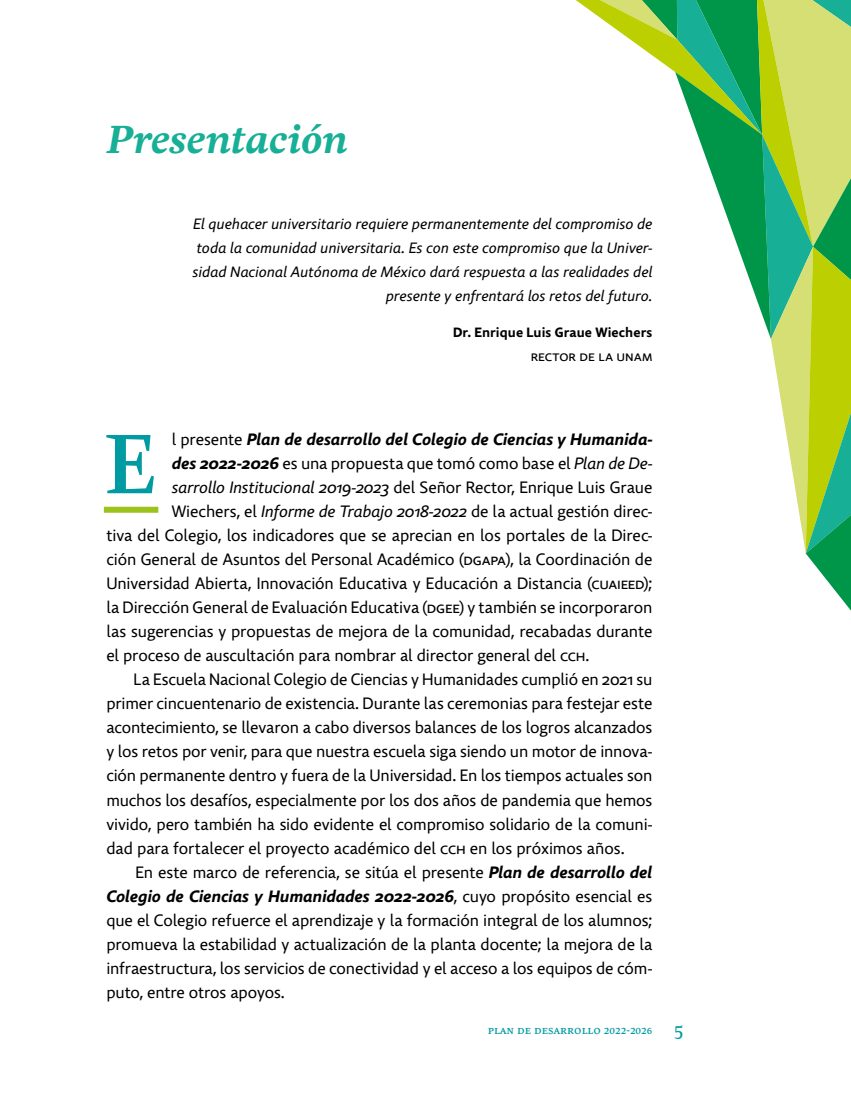
<style>
.page{position:relative;width:851px;height:1106px;background:#fff}
.page>*{position:absolute;margin:0;border:0;box-sizing:border-box;transform-origin:0 0}
.t1{font:500 85.95px "Zingha";color:#009ba2}
.t2{font:italic 700 39px "Comenia Text Pro";color:#17af95}
.t3{font:16.5px "Comenia Sans";letter-spacing:-.005em;color:#000}
.t4{font:italic 700 16.5px "Comenia Sans";letter-spacing:-.01em;color:#000}
.t5{font:italic 15px/24px "Comenia Sans";color:#000;text-align:right}
.t6{font:15px "Comenia Sans";letter-spacing:.01em;color:#000}
.t7{font:700 13.5px "Comenia Sans";letter-spacing:.005em;color:#000}
.t8{font:12px "Comenia Serif";color:#009ba2}
.s1{font-weight:400;font-style:normal}
.s2{font-weight:700;font-style:italic}
.s3{font-style:italic}
.s4{font-size:18px}
</style>
<div class="page">
<svg style="left:576px;top:0;width:274px;height:610px"></svg>
<div style="left:104px;top:507px;width:54px;height:6px;background:#9bc31c"></div>
<h2 class="t2" style="left:106px;top:113px;width:243px">Presentación</h2>
<p class="t5" style="left:192px;top:212px;width:461px">El quehacer universitario requiere permanentemente del compromiso de toda la comunidad universitaria. Es con este compromiso que la Univer&shy;sidad Nacional Autónoma de México dará respuesta a las realidades del presente y enfrentará los retos del futuro.</p>
<p class="t7" style="left:453px;top:324px;width:201px">Dr. Enrique Luis Graue Wiechers</p>
<p class="t6" style="left:530px;top:346px;width:123px">rector de la unam</p>
<h1 class="t1" style="left:104px;top:420px;width:56px">E</h1>
<p class="t4" style="left:172px;top:429px;width:482px"><span class="s1">l presente</span> Plan de desarrollo del Colegio de Ciencias y Humanida-</p>
<p class="t3" style="left:172px;top:453px;width:482px"><span class="s2">des 2022-2026</span> es una propuesta que tomó como base el <span class="s3">Plan de De-</span></p>
<p class="t3" style="left:172px;top:477px;width:482px"><span class="s3">sarrollo Institucional 2019-2023</span> del Señor Rector, Enrique Luis Graue</p>
<p class="t3" style="left:172px;top:501px;width:482px">Wiechers, el <span class="s3">Informe de Trabajo 2018-2022</span> de la actual gestión direc-</p>
<p class="t3" style="left:106px;top:525px;width:547px">tiva del Colegio, los indicadores que se aprecian en los portales de la Direc-</p>
<p class="t3" style="left:106px;top:549px;width:547px">ción General de Asuntos del Personal Académico (dgapa), la Coordinación de</p>
<p class="t3" style="left:106px;top:573px;width:547px">Universidad Abierta, Innovación Educativa y Educación a Distancia (cuaieed);</p>
<p class="t3" style="left:106px;top:597px;width:547px">la Dirección General de Evaluación Educativa (dgee) y también se incorporaron</p>
<p class="t3" style="left:106px;top:621px;width:547px">las sugerencias y propuestas de mejora de la comunidad, recabadas durante</p>
<p class="t3" style="left:106px;top:645px;width:484px">el proceso de auscultación para nombrar al director general del cch.</p>
<p class="t3" style="left:134px;top:669px;width:520px">La Escuela Nacional Colegio de Ciencias y Humanidades cumplió en 2021 su</p>
<p class="t3" style="left:106px;top:693px;width:547px">primer cincuentenario de existencia. Durante las ceremonias para festejar este</p>
<p class="t3" style="left:106px;top:717px;width:547px">acontecimiento, se llevaron a cabo diversos balances de los logros alcanzados</p>
<p class="t3" style="left:106px;top:741px;width:547px">y los retos por venir, para que nuestra escuela siga siendo un motor de innova-</p>
<p class="t3" style="left:106px;top:765px;width:547px">ción permanente dentro y fuera de la Universidad. En los tiempos actuales son</p>
<p class="t3" style="left:106px;top:789px;width:547px">muchos los desafíos, especialmente por los dos años de pandemia que hemos</p>
<p class="t3" style="left:106px;top:813px;width:547px">vivido, pero también ha sido evidente el compromiso solidario de la comuni-</p>
<p class="t3" style="left:106px;top:837px;width:520px">dad para fortalecer el proyecto académico del cch en los próximos años.</p>
<p class="t3" style="left:135px;top:861px;width:518px">En este marco de referencia, se sitúa el presente <span class="s2">Plan de desarrollo del</span></p>
<p class="t4" style="left:106px;top:885px;width:547px">Colegio de Ciencias y Humanidades 2022-2026<span class="s1">, cuyo propósito esencial es</span></p>
<p class="t3" style="left:106px;top:909px;width:547px">que el Colegio refuerce el aprendizaje y la formación integral de los alumnos;</p>
<p class="t3" style="left:106px;top:933px;width:547px">promueva la estabilidad y actualización de la planta docente; la mejora de la</p>
<p class="t3" style="left:106px;top:957px;width:547px">infraestructura, los servicios de conectividad y el acceso a los equipos de cóm-</p>
<p class="t3" style="left:106px;top:981px;width:180px">puto, entre otros apoyos.</p>
<p class="t8" style="left:487px;top:1021px;width:197px">plan de desarrollo 2022-2026 <span class="s4">5</span></p>
</div>
